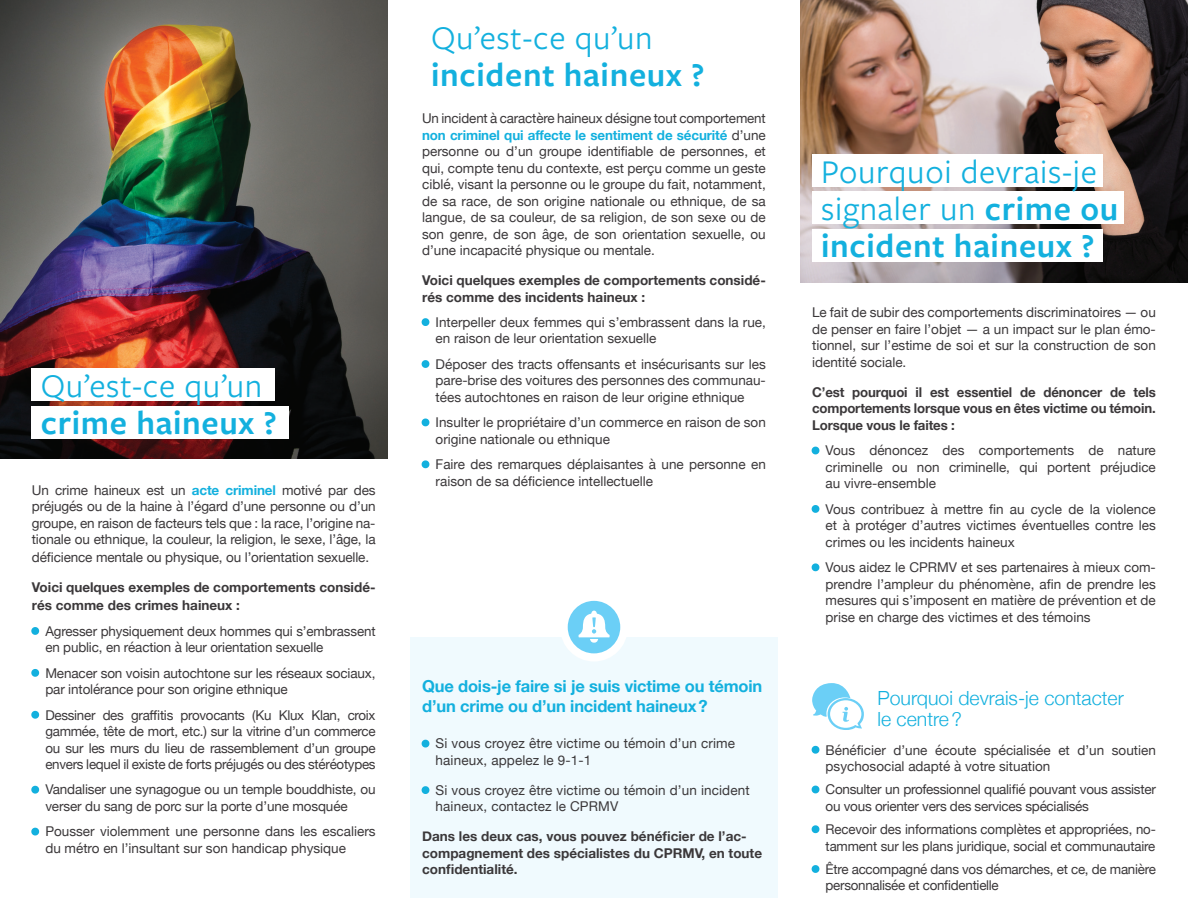
<style>
.page{position:relative;width:1188px;height:918px;background:#fff}
.page>*{position:absolute;margin:0;border:0;box-sizing:border-box;transform-origin:0 0}
.TEXTE{font:34.5px "Freight Sans Pro";letter-spacing:.02em;color:#13b0de}
.TEXTE-2{font:600 34.5px "Freight Sans Pro";letter-spacing:.02em;color:#13b0de}
.TEXTE-3{font:300 19.5px/21px "Helvetica Neue";color:#13b0de}
.TEXTE-4{font:700 16.5px/19.5px "Helvetica Neue";letter-spacing:-.01em;color:#13b0de}
.TEXTE-5{font:13.5px/16.5px "Helvetica Neue";color:#3b383a}
.TEXTE-6{font:700 13.5px/16.5px "Helvetica Neue";color:#3b383a}
.TEXTE-7{font:13.5px/16.5px "Helvetica Neue";letter-spacing:-.02em;color:#3b383a}
.s1{font-weight:700;color:#13b0de}
.s2{font-weight:600}
</style>
<div class="page">
<div style="left:410px;top:637px;width:368px;height:261px;background:#f0fafe"></div>
<img style="left:800px;top:0;width:388px;height:282px">
<img style="left:0;top:0;width:387px;height:459px">
<div style="left:560px;top:594px;width:68px;height:67px;background:#fff;border-radius:50%"></div>
<svg style="left:568px;top:601px;width:52px;height:52px"></svg>
<div style="left:32px;top:406px;width:257px;height:33px;background:#fff"></div>
<div style="left:812px;top:191px;width:311px;height:33px;background:#fff"></div>
<div style="left:812px;top:229px;width:291px;height:32px;background:#fff"></div>
<div style="left:32px;top:368px;width:243px;height:33px;background:#fff"></div>
<div style="left:812px;top:154px;width:291px;height:33px;background:#fff"></div>
<svg style="left:812px;top:683px;width:52px;height:47px"></svg>
<p class="TEXTE" style="left:41px;top:362px;width:223px">Qu’est-ce qu’un</p>
<p class="TEXTE-2" style="left:41px;top:399px;width:238px">crime haineux ?</p>
<p class="TEXTE-5" style="left:32px;top:483px;width:345px;text-align:justify">Un crime haineux est un <span class="s1">acte criminel</span> motivé par des préjugés ou de la haine à l’égard d’une personne ou d’un groupe, en raison de facteurs tels que : la race, l’origine na&shy;tionale ou ethnique, la couleur, la religion, le sexe, l’âge, la</p>
<p class="TEXTE-5" style="left:32px;top:550px;width:339px">déficience mentale ou physique, ou l’orientation sexuelle.</p>
<p class="TEXTE-6" style="left:32px;top:578px;width:345px;line-height:18px">Voici quelques exemples de comportements considé&shy;rés comme des crimes haineux :</p>
<p class="TEXTE-5" style="left:45px;top:623px;width:332px;text-indent:-14px"><span class="s1">•</span> Agresser physiquement deux hommes qui s’embrassent en public, en réaction à leur orientation sexuelle</p>
<p class="TEXTE-5" style="left:45px;top:665px;width:332px;text-indent:-14px"><span class="s1">•</span> Menacer son voisin autochtone sur les réseaux sociaux, par intolérance pour son origine ethnique</p>
<p class="TEXTE-5" style="left:45px;top:707px;width:332px;text-align:justify;text-indent:-14px"><span class="s1">•</span> Dessiner des graffitis provocants (Ku Klux Klan, croix gammée, tête de mort, etc.) sur la vitrine d’un commerce ou sur les murs du lieu de rassemblement d’un groupe envers lequel il existe de forts préjugés ou des stéréotypes</p>
<p class="TEXTE-5" style="left:45px;top:782px;width:332px;text-indent:-14px"><span class="s1">•</span> Vandaliser une synagogue ou un temple bouddhiste, ou verser du sang de porc sur la porte d’une mosquée</p>
<p class="TEXTE-5" style="left:45px;top:824px;width:332px;text-indent:-14px"><span class="s1">•</span> Pousser violemment une personne dans les escaliers du métro en l’insultant sur son handicap physique</p>
<p class="TEXTE" style="left:431px;top:14px;width:223px">Qu’est-ce qu’un</p>
<p class="TEXTE-2" style="left:431px;top:52px;width:275px">incident haineux ?</p>
<p class="TEXTE-5" style="left:422px;top:111px;width:345px;text-align:justify">Un incident à caractère haineux désigne tout comportement <span class="s1">non criminel qui affecte le sentiment de sécurité</span> d’une personne ou d’un groupe identifiable de personnes, et qui, compte tenu du contexte, est perçu comme un geste ciblé, visant la personne ou le groupe du fait, notamment, de sa race, de son origine nationale ou ethnique, de sa langue, de sa couleur, de sa religion, de son sexe ou de son genre, de son âge, de son orientation sexuelle, ou d’une incapacité physique ou mentale.</p>
<p class="TEXTE-6" style="left:422px;top:272px;width:345px">Voici quelques exemples de comportements considé&shy;rés comme des incidents haineux :</p>
<p class="TEXTE-5" style="left:436px;top:315px;width:332px;text-indent:-14px"><span class="s1">•</span> Interpeller deux femmes qui s’embrassent dans la rue, en raison de leur orientation sexuelle</p>
<p class="TEXTE-5" style="left:436px;top:357px;width:332px;text-align:justify;text-indent:-14px"><span class="s1">•</span> Déposer des tracts offensants et insécurisants sur les pare-brise des voitures des personnes des communau&shy;tées autochtones en raison de leur origine ethnique</p>
<p class="TEXTE-5" style="left:436px;top:415px;width:332px;text-indent:-14px"><span class="s1">•</span> Insulter le propriétaire d’un commerce en raison de son origine nationale ou ethnique</p>
<p class="TEXTE-5" style="left:436px;top:457px;width:332px;text-indent:-14px"><span class="s1">•</span> Faire des remarques déplaisantes à une personne en raison de sa déficience intellectuelle</p>
<p class="TEXTE-4" style="left:422px;top:676px;width:342px">Que dois-je faire si je suis victime ou témoin d’un crime ou d’un incident haineux?</p>
<p class="TEXTE-5" style="left:436px;top:736px;width:301px;text-indent:-14px"><span class="s1">•</span> Si vous croyez être victime ou témoin d’un crime haineux, appelez le 9-1-1</p>
<p class="TEXTE-5" style="left:436px;top:783px;width:316px;text-indent:-14px"><span class="s1">•</span> Si vous croyez être victime ou témoin d’un incident haineux, contactez le CPRMV</p>
<p class="TEXTE-6" style="left:422px;top:828px;width:341px">Dans les deux cas, vous pouvez bénéficier de l’ac&shy;compagnement des spécialistes du CPRMV, en toute confidentialité.</p>
<p class="TEXTE" style="left:821px;top:148px;width:277px">Pourquoi devrais-je</p>
<p class="TEXTE" style="left:821px;top:186px;width:299px">signaler un <span class="s2">crime ou</span></p>
<p class="TEXTE-2" style="left:821px;top:222px;width:275px">incident haineux ?</p>
<p class="TEXTE-5" style="left:812px;top:305px;width:345px;text-align:justify">Le fait de subir des comportements discriminatoires — ou de penser en faire l’objet — a un impact sur le plan émo&shy;tionnel, sur l’estime de soi et sur la construction de son identité sociale.</p>
<p class="TEXTE-6" style="left:812px;top:384px;width:345px;text-align:justify">C’est pourquoi il est essentiel de dénoncer de tels comportements lorsque vous en êtes victime ou témoin.<br>Lorsque vous le faites :</p>
<p class="TEXTE-5" style="left:826px;top:443px;width:332px;text-align:justify;text-indent:-14px"><span class="s1">•</span> Vous dénoncez des comportements de nature criminelle ou non criminelle, qui portent préjudice au vivre-ensemble</p>
<p class="TEXTE-5" style="left:826px;top:501px;width:332px;text-align:justify;text-indent:-14px"><span class="s1">•</span> Vous contribuez à mettre fin au cycle de la violence et à protéger d’autres victimes éventuelles contre les crimes ou les incidents haineux</p>
<p class="TEXTE-5" style="left:826px;top:560px;width:332px;text-align:justify;text-indent:-14px"><span class="s1">•</span> Vous aidez le CPRMV et ses partenaires à mieux com&shy;prendre l’ampleur du phénomène, afin de prendre les mesures qui s’imposent en matière de prévention et de prise en charge des victimes et des témoins</p>
<p class="TEXTE-3" style="left:878px;top:687px;width:248px">Pourquoi devrais-je contacter le centre?</p>
<p class="TEXTE-5" style="left:826px;top:742px;width:332px;text-indent:-14px"><span class="s1">•</span> Bénéficier d’une écoute spécialisée et d’un soutien psychosocial adapté à votre situation</p>
<p class="TEXTE-7" style="left:826px;top:782px;width:332px;text-indent:-14px"><span class="s1">•</span> Consulter un professionnel qualifié pouvant vous assister ou vous orienter vers des services spécialisés</p>
<p class="TEXTE-5" style="left:812px;top:822px;width:345px;text-align:right"><span class="s1">•</span> Recevoir des informations complètes et appropriées, no&shy;tamment sur les plans juridique, social et communautaire</p>
<p class="TEXTE-7" style="left:826px;top:862px;width:332px;text-indent:-14px"><span class="s1">•</span> Être accompagné dans vos démarches, et ce, de manière personnalisée et confidentielle</p>
</div>
